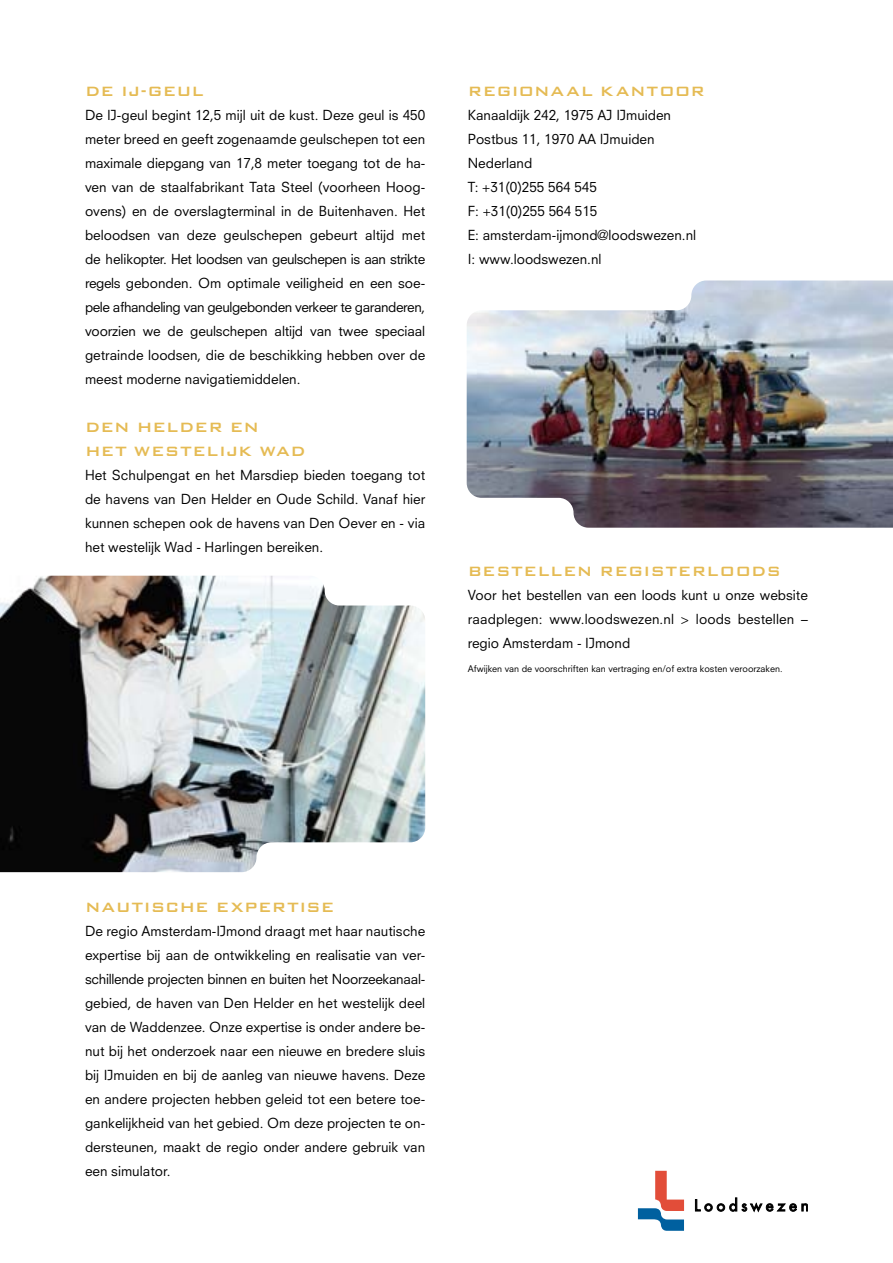
<style>
.page{position:relative;width:893px;height:1263px;background:#fff}
.page>*{position:absolute;margin:0;border:0;box-sizing:border-box;transform-origin:0 0}
.t1{font:500 18px/24px "Bank Gothic BT";letter-spacing:.01em;color:#e5bb54}
.t2{font:13.5px/24px "Neuzeit SLT Std";color:#000;text-align:justify}
.t3{font:9px "Neuzeit SLT Std";color:#000}
</style>
<div class="page">
<svg style="left:638px;top:1171px;width:46px;height:60px"></svg>
<svg style="left:695px;top:1198px;width:113px;height:13px"></svg>
<img style="left:467px;top:280px;width:426px;height:248px">
<img style="left:0;top:576px;width:425px;height:296px">
<h1 class="t1" style="left:85px;top:79px;width:120px">De IJ-geul</h1>
<p class="t2" style="left:85px;top:103px;width:342px">De IJ-geul begint 12,5 mijl uit de kust. Deze geul is 450 meter breed en geeft zogenaamde geulschepen tot een maximale diepgang van 17,8 meter toegang tot de ha&shy;ven van de staalfabrikant Tata Steel (voorheen Hoog&shy;ovens) en de overslagterminal in de Buitenhaven. Het beloodsen van deze geulschepen gebeurt altijd met de helikopter. Het loodsen van geulschepen is aan strikte regels gebonden. Om optimale veiligheid en een soe&shy;pele afhandeling van geulgebonden verkeer te garanderen, voorzien we de geulschepen altijd van twee speciaal getrainde loodsen, die de beschikking hebben over de meest moderne navigatiemiddelen.</p>
<h1 class="t1" style="left:85px;top:415px;width:222px">Den Helder en<br>het westelijk Wad</h1>
<p class="t2" style="left:85px;top:463px;width:342px">Het Schulpengat en het Marsdiep bieden toegang tot de havens van Den Helder en Oude Schild. Vanaf hier kunnen schepen ook de havens van Den Oever en - via het westelijk Wad - Harlingen bereiken.</p>
<h1 class="t1" style="left:468px;top:79px;width:239px">regionaal kantoor</h1>
<p class="t2" style="left:468px;top:103px;width:230px;text-align:left">Kanaaldijk 242, 1975 AJ IJmuiden<br>Postbus 11, 1970 AA IJmuiden<br>Nederland<br>T: +31(0)255 564 545<br>F: +31(0)255 564 515<br>E: amsterdam-ijmond@loodswezen.nl<br>I: www.loodswezen.nl</p>
<h1 class="t1" style="left:468px;top:559px;width:315px">bestellen registerloods</h1>
<p class="t2" style="left:468px;top:583px;width:342px">Voor het bestellen van een loods kunt u onze website raadplegen: www.loodswezen.nl &gt; loods bestellen – regio Amsterdam - IJmond</p>
<p class="t3" style="left:468px;top:663px;width:316px">Afwijken van de voorschriften kan vertraging en/of extra kosten veroorzaken.</p>
<h1 class="t1" style="left:85px;top:895px;width:251px">Nautische expertise</h1>
<p class="t2" style="left:85px;top:919px;width:342px">De regio Amsterdam-IJmond draagt met haar nautische expertise bij aan de ontwikkeling en realisatie van ver&shy;schillende projecten binnen en buiten het Noorzeekanaal&shy;gebied, de haven van Den Helder en het westelijk deel van de Waddenzee. Onze expertise is onder andere be&shy;nut bij het onderzoek naar een nieuwe en bredere sluis bij IJmuiden en bij de aanleg van nieuwe havens. Deze en andere projecten hebben geleid tot een betere toe&shy;gankelijkheid van het gebied. Om deze projecten te on&shy;dersteunen, maakt de regio onder andere gebruik van een simulator.</p>
</div>
